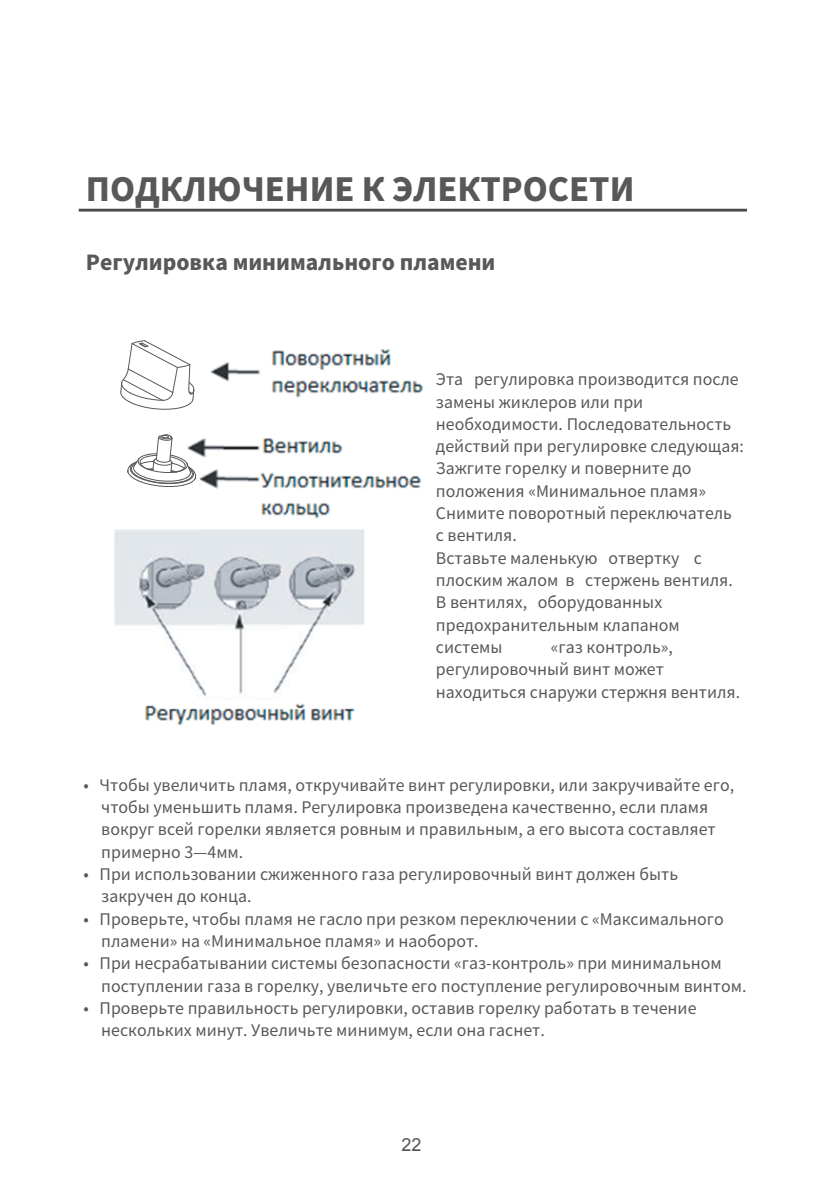
<style>
.page{position:relative;width:823px;height:1191px;background:#fff}
.page>*{position:absolute;margin:0;border:0;box-sizing:border-box;transform-origin:0 0}
.t1{font:900 31.8px "Noto Sans Hans";color:#57585a}
.t2{font:900 20.8px "Noto Sans Hans";color:#57585a}
.t3{font:18px "Arial";color:#57585a}
.t4{font:16px/22.4px "Noto Sans Hans";color:#57585a}
</style>
<div class="page">
<hr style="left:79px;top:209px;width:667px;height:2px;background:#4b4c4d">
<img style="left:114px;top:349px;width:309px;height:376px">
<div style="left:99px;top:314px;width:107px;height:105px;background:#fff"></div>
<div style="left:109px;top:431px;width:76px;height:78px;background:#fff"></div>
<div style="left:176px;top:485px;width:32px;height:28px;background:#fff"></div>
<div style="left:176px;top:462px;width:23px;height:30px;background:#fff"></div>
<svg style="left:120px;top:340px;width:74px;height:70px"></svg>
<svg style="left:127px;top:433px;width:69px;height:54px"></svg>
<h1 class="t1" style="left:86px;top:171px;width:549px">ПОДКЛЮЧЕНИЕ К ЭЛЕКТРОСЕТИ</h1>
<h2 class="t2" style="left:86px;top:250px;width:411px">Регулировка минимального пламени</h2>
<p class="t4" style="left:435px;top:368px;width:309px">Эта регулировка производится после замены жиклеров или при необходимости. Последовательность действий при регулировке следующая:<br>Зажгите горелку и поверните до положения «Минимальное пламя»<br>Снимите поворотный переключатель с вентиля.<br>Вставьте маленькую отвертку с плоским жалом в стержень вентиля.<br>В вентилях, оборудованных предохранительным клапаном системы</p>
<p class="t4" style="left:435px;top:636px;width:305px;text-indent:115px">«газ контроль», регулировочный винт может находиться снаружи стержня вентиля.</p>
<p class="t4" style="left:101px;top:774px;width:634px;text-indent:-18px">• Чтобы увеличить пламя, откручивайте винт регулировки, или закручивайте его, чтобы уменьшить пламя. Регулировка произведена качественно, если пламя вокруг всей горелки является ровным и правильным, а его высота составляет примерно 3—4мм.</p>
<p class="t4" style="left:101px;top:863px;width:578px;text-indent:-18px">• При использовании сжиженного газа регулировочный винт должен быть закручен до конца.</p>
<p class="t4" style="left:101px;top:908px;width:623px;text-indent:-18px">• Проверьте, чтобы пламя не гасло при резком переключении с «Максимального пламени» на «Минимальное пламя» и наоборот.</p>
<p class="t4" style="left:101px;top:952px;width:646px;text-indent:-18px">• При несрабатывании системы безопасности «газ-контроль» при минимальном поступлении газа в горелку, увеличьте его поступление регулировочным винтом.</p>
<p class="t4" style="left:101px;top:997px;width:596px;text-indent:-18px">• Проверьте правильность регулировки, оставив горелку работать в течение нескольких минут. Увеличьте минимум, если она гаснет.</p>
<p class="t3" style="left:401px;top:1133px;width:22px">22</p>
</div>
